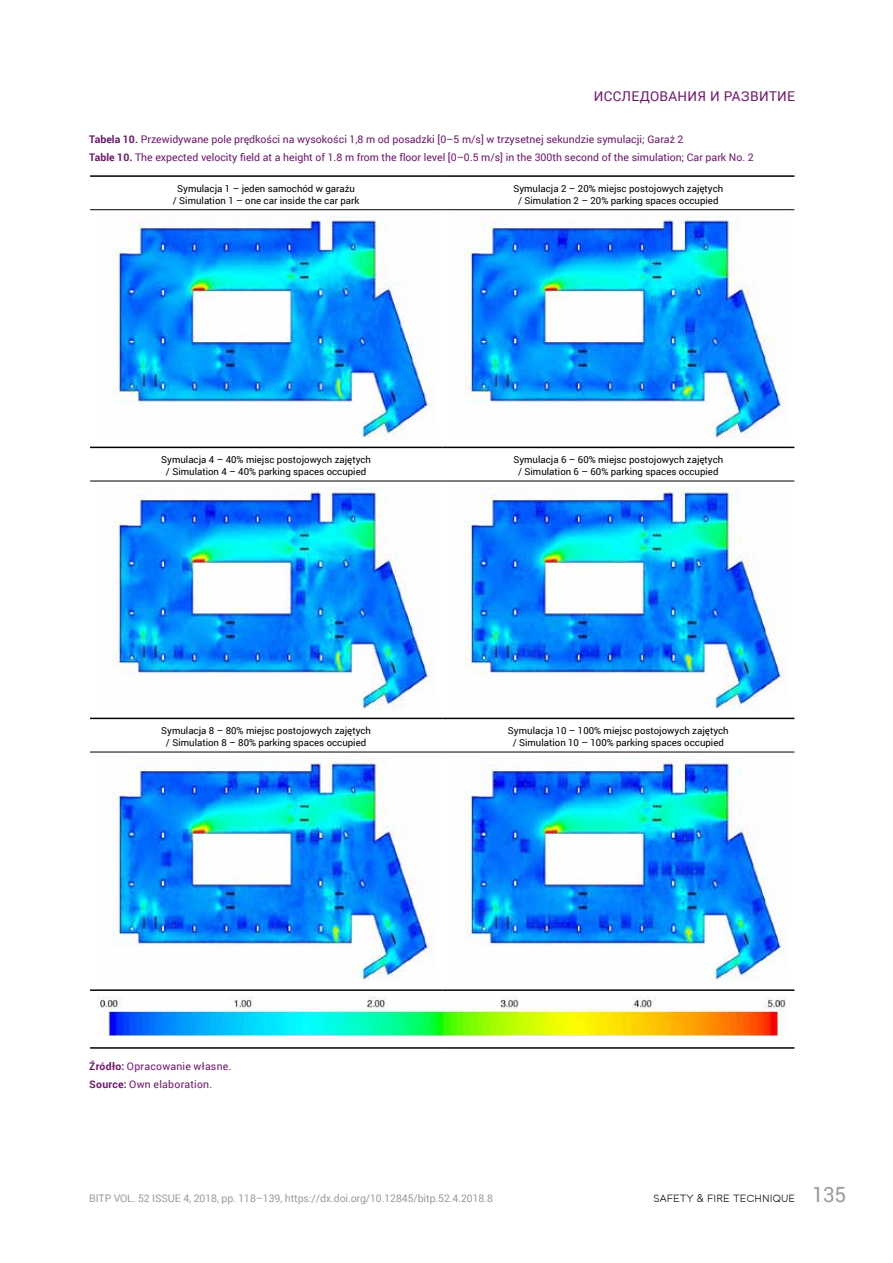
<style>
.page{position:relative;width:893px;height:1263px;background:#fff}
.page>*{position:absolute;margin:0;border:0;box-sizing:border-box;transform-origin:0 0}
.t1{font:13.5px "Roboto";letter-spacing:.025em;color:#6d186b}
.t2{font:10.5px/18px "Roboto";color:#6d186b}
.t3{font:10.5px "Roboto";letter-spacing:-.01em;color:#9d9d9c}
.t4{font:10.5px/18.3px "Roboto";letter-spacing:.025em;color:#6d186b}
.t5{font:10.5px "Toma Sans";color:#000}
.t6{font:9.6px/11.6px "Roboto";color:#000;text-align:center}
.s1{font-weight:700}
.s2{font-family:"Roboto";font-size:21px;color:#9d9d9c}
</style>
<div class="page">
<hr style="left:90px;top:175px;width:352px;height:2px;background:#000">
<hr style="left:442px;top:175px;width:352px;height:2px;background:#000">
<hr style="left:90px;top:209px;width:352px;height:1px;background:#000">
<hr style="left:442px;top:209px;width:352px;height:1px;background:#000">
<hr style="left:90px;top:481px;width:352px;height:1px;background:#000">
<hr style="left:442px;top:481px;width:352px;height:1px;background:#000">
<hr style="left:90px;top:447px;width:352px;height:1px;background:#000">
<hr style="left:442px;top:447px;width:352px;height:1px;background:#000">
<hr style="left:90px;top:718px;width:352px;height:1px;background:#000">
<hr style="left:442px;top:718px;width:352px;height:1px;background:#000">
<hr style="left:90px;top:752px;width:352px;height:1px;background:#000">
<hr style="left:442px;top:752px;width:352px;height:1px;background:#000">
<hr style="left:90px;top:989px;width:352px;height:2px;background:#000">
<hr style="left:442px;top:989px;width:352px;height:2px;background:#000">
<hr style="left:90px;top:1047px;width:352px;height:2px;background:#000">
<hr style="left:442px;top:1047px;width:352px;height:2px;background:#000">
<img style="left:112px;top:216px;width:320px;height:222px">
<img style="left:464px;top:216px;width:321px;height:222px">
<img style="left:112px;top:487px;width:320px;height:223px">
<img style="left:464px;top:487px;width:321px;height:222px">
<img style="left:112px;top:758px;width:320px;height:222px">
<img style="left:464px;top:758px;width:320px;height:223px">
<img style="left:98px;top:997px;width:689px;height:39px">
<h1 class="t1" style="left:594px;top:86px;width:203px">ИССЛЕДОВАНИЯ И РАЗВИТИЕ</h1>
<p class="t2" style="left:89px;top:130px;width:666px"><span class="s1">Tabela 10.</span> Przewidywane pole prędkości na wysokości 1,8 m od posadzki [0–5 m/s] w trzysetnej sekundzie symulacji; Garaż 2<br><span class="s1">Table 10.</span> The expected velocity field at a height of 1.8 m from the floor level [0–0.5 m/s] in the 300th second of the simulation; Car park No. 2</p>
<p class="t6" style="left:173px;top:183px;width:188px">Symulacja 1 – jeden samochód w garażu<br>/ Simulation 1 – one car inside the car park</p>
<p class="t6" style="left:513px;top:183px;width:211px">Symulacja 2 – 20% miejsc postojowych zajętych / Simulation 2 – 20% parking spaces occupied</p>
<p class="t6" style="left:161px;top:454px;width:211px">Symulacja 4 – 40% miejsc postojowych zajętych / Simulation 4 – 40% parking spaces occupied</p>
<p class="t6" style="left:513px;top:454px;width:211px">Symulacja 6 – 60% miejsc postojowych zajętych / Simulation 6 – 60% parking spaces occupied</p>
<p class="t6" style="left:161px;top:725px;width:211px">Symulacja 8 – 80% miejsc postojowych zajętych / Simulation 8 – 80% parking spaces occupied</p>
<p class="t6" style="left:508px;top:725px;width:222px">Symulacja 10 – 100% miejsc postojowych zajętych / Simulation 10 – 100% parking spaces occupied</p>
<p class="t4" style="left:89px;top:1056px;width:144px"><span class="s1">Źródło:</span> Opracowanie własne.<br><span class="s1">Source:</span> Own elaboration.</p>
<p class="t3" style="left:89px;top:1190px;width:405px">BITP VOL. 52 ISSUE 4, 2018, pp. 118–139, https://dx.doi.org/10.12845/bitp.52.4.2018.8</p>
<p class="t5" style="left:653px;top:1190px;width:194px">SAFETY &amp; FIRE TECHNIQUE <span class="s2">135</span></p>
</div>
